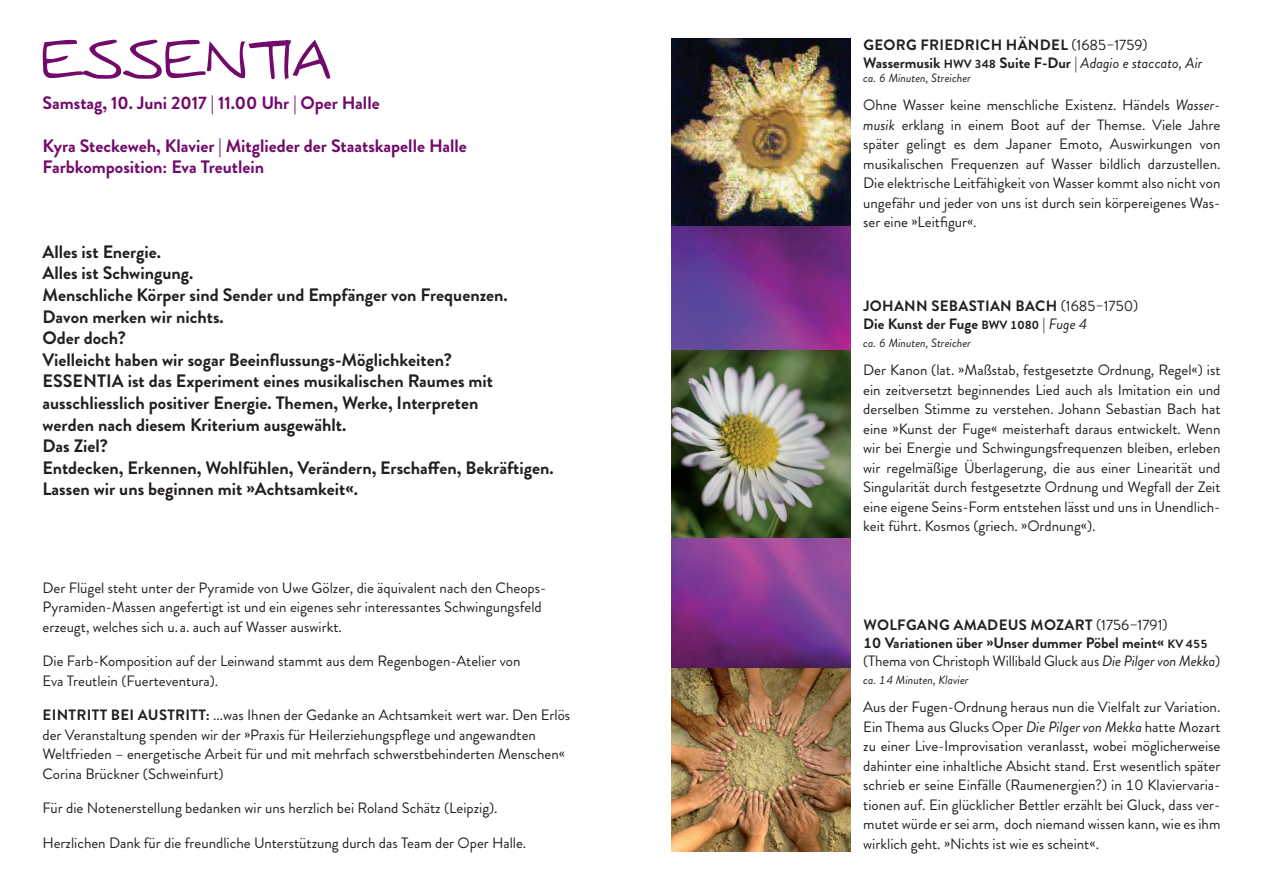
<style>
.page{position:relative;width:1263px;height:893px;background:#fff}
.page>*{position:absolute;margin:0;border:0;box-sizing:border-box;transform-origin:0 0}
.t1{font:51px "Augie";color:#720a6b}
.t2{font:700 18px/21.6px "Brandon Grotesque";color:#231f20}
.t3{font:700 18px/21.6px "Brandon Grotesque";color:#720a6b}
.t4{font:15px/19.5px "Brandon Grotesque";color:#231f20;text-align:justify}
.t5{font:700 15px/18px "Brandon Grotesque";letter-spacing:.02em;color:#231f20}
.t6{font:700 15px/18px "Brandon Grotesque";color:#231f20}
.t7{font:italic 12px "Brandon Grotesque";color:#231f20}
.s1{font-weight:700}
.s2{font-weight:400}
.s3{font-size:12px}
.s4{font-weight:400;font-style:italic}
.s5{font-style:italic}
</style>
<div class="page">
<img style="left:672px;top:225px;width:178px;height:444px">
<img style="left:672px;top:351px;width:178px;height:187px">
<img style="left:672px;top:38px;width:178px;height:187px">
<img style="left:672px;top:669px;width:178px;height:182px">
<h1 class="t1" style="left:43px;top:24px;width:293px">ESSENTIA</h1>
<p class="t3" style="left:43px;top:92px;width:339px">Samstag, 10. Juni 2017 | 11.00 Uhr | Oper Halle</p>
<p class="t3" style="left:43px;top:135px;width:426px">Kyra Steckeweh, Klavier | Mitglieder der Staatskapelle Halle<br>Farbkomposition: Eva Treutlein</p>
<p class="t2" style="left:43px;top:241px;width:513px">Alles ist Energie.<br>Alles ist Schwingung.<br>Menschliche Körper sind Sender und Empfänger von Frequenzen.<br>Davon merken wir nichts.<br>Oder doch?<br>Vielleicht haben wir sogar Beeinflussungs-Möglichkeiten?<br>ESSENTIA ist das Experiment eines musikalischen Raumes mit ausschliesslich positiver Energie. Themen, Werke, Interpreten<br>werden nach diesem Kriterium ausgewählt.<br>Das Ziel?<br>Entdecken, Erkennen, Wohlfühlen, Verändern, Erschaffen, Bekräftigen.<br>Lassen wir uns beginnen mit »Achtsamkeit«.</p>
<p class="t4" style="left:43px;top:578px;width:505px;text-align:left">Der Flügel steht unter der Pyramide von Uwe Gölzer, die äquivalent nach den Cheops-<br>Pyramiden-Massen angefertigt ist und ein eigenes sehr interessantes Schwingungsfeld erzeugt, welches sich u. a. auch auf Wasser auswirkt.</p>
<p class="t4" style="left:43px;top:652px;width:480px">Die Farb-Komposition auf der Leinwand stammt aus dem Regenbogen-Atelier von<br>Eva Treutlein (Fuerteventura).</p>
<p class="t4" style="left:43px;top:706px;width:529px;text-align:left"><span class="s1">EINTRITT BEI AUSTRITT:</span> ...was Ihnen der Gedanke an Achtsamkeit wert war. Den Erlös der Veranstaltung spenden wir der »Praxis für Heilerziehungspflege und angewandten Weltfrieden – energetische Arbeit für und mit mehrfach schwerstbehinderten Menschen« Corina Brückner (Schweinfurt)</p>
<p class="t4" style="left:43px;top:799px;width:456px">Für die Notenerstellung bedanken wir uns herzlich bei Roland Schätz (Leipzig).</p>
<p class="t4" style="left:43px;top:833px;width:485px">Herzlichen Dank für die freundliche Unterstützung durch das Team der Oper Halle.</p>
<p class="t5" style="left:863px;top:36px;width:341px">GEORG FRIEDRICH HÄNDEL <span class="s2">(1685–1759)<br></span>Wassermusik <span class="s3">HWV 348</span> Suite F-Dur <span class="s2">|</span> <span class="s4">Adagio e staccato, Air</span></p>
<p class="t7" style="left:863px;top:70px;width:109px">ca. 6 Minuten, Streicher</p>
<p class="t4" style="left:863px;top:96px;width:359px">Ohne Wasser keine menschliche Existenz. Händels <span class="s5">Wasser&shy;musik</span> erklang in einem Boot auf der Themse. Viele Jahre später gelingt es dem Japaner Emoto, Auswirkungen von musikalischen Frequenzen auf Wasser bildlich darzustellen.<br>Die elektrische Leitfähigkeit von Wasser kommt also nicht von ungefähr und jeder von uns ist durch sein körpereigenes Was&shy;ser eine »Leitfigur«.</p>
<p class="t5" style="left:863px;top:297px;width:277px">JOHANN SEBASTIAN BACH <span class="s2">(1685–1750)<br></span>Die Kunst der Fuge <span class="s3">BWV 1080</span> <span class="s2">|</span> <span class="s4">Fuge 4</span></p>
<p class="t7" style="left:863px;top:335px;width:109px">ca. 6 Minuten, Streicher</p>
<p class="t4" style="left:863px;top:361px;width:359px">Der Kanon (lat. »Maßstab, festgesetzte Ordnung, Regel«) ist ein zeitversetzt beginnendes Lied auch als Imitation ein und derselben Stimme zu verstehen. Johann Sebastian Bach hat eine »Kunst der Fuge« meisterhaft daraus entwickelt. Wenn wir bei Energie und Schwingungsfrequenzen bleiben, erleben wir regelmäßige Überlagerung, die aus einer Linearität und Singularität durch festgesetzte Ordnung und Wegfall der Zeit eine eigene Seins-Form entstehen lässt und uns in Unendlich&shy;keit führt. Kosmos (griech. »Ordnung«).</p>
<p class="t6" style="left:863px;top:616px;width:359px">WOLFGANG AMADEUS MOZART <span class="s2">(1756–1791)<br></span>10 Variationen über »Unser dummer Pöbel meint« <span class="s3">KV 455 </span><span class="s2">(Thema von Christoph Willibald Gluck aus</span> <span class="s4">Die Pilger von Mekka</span><span class="s2">)</span></p>
<p class="t7" style="left:863px;top:672px;width:107px">ca. 14 Minuten, Klavier</p>
<p class="t4" style="left:863px;top:698px;width:359px">Aus der Fugen-Ordnung heraus nun die Vielfalt zur Variation.<br>Ein Thema aus Glucks Oper <span class="s5">Die Pilger von Mekka</span> hatte Mozart zu einer Live-Improvisation veranlasst, wobei möglicherweise dahinter eine inhaltliche Absicht stand. Erst wesentlich später schrieb er seine Einfälle (Raumenergien?) in 10 Klaviervaria&shy;tionen auf. Ein glücklicher Bettler erzählt bei Gluck, dass ver&shy;mutet würde er sei arm, doch niemand wissen kann, wie es ihm wirklich geht. »Nichts ist wie es scheint«.</p>
</div>
